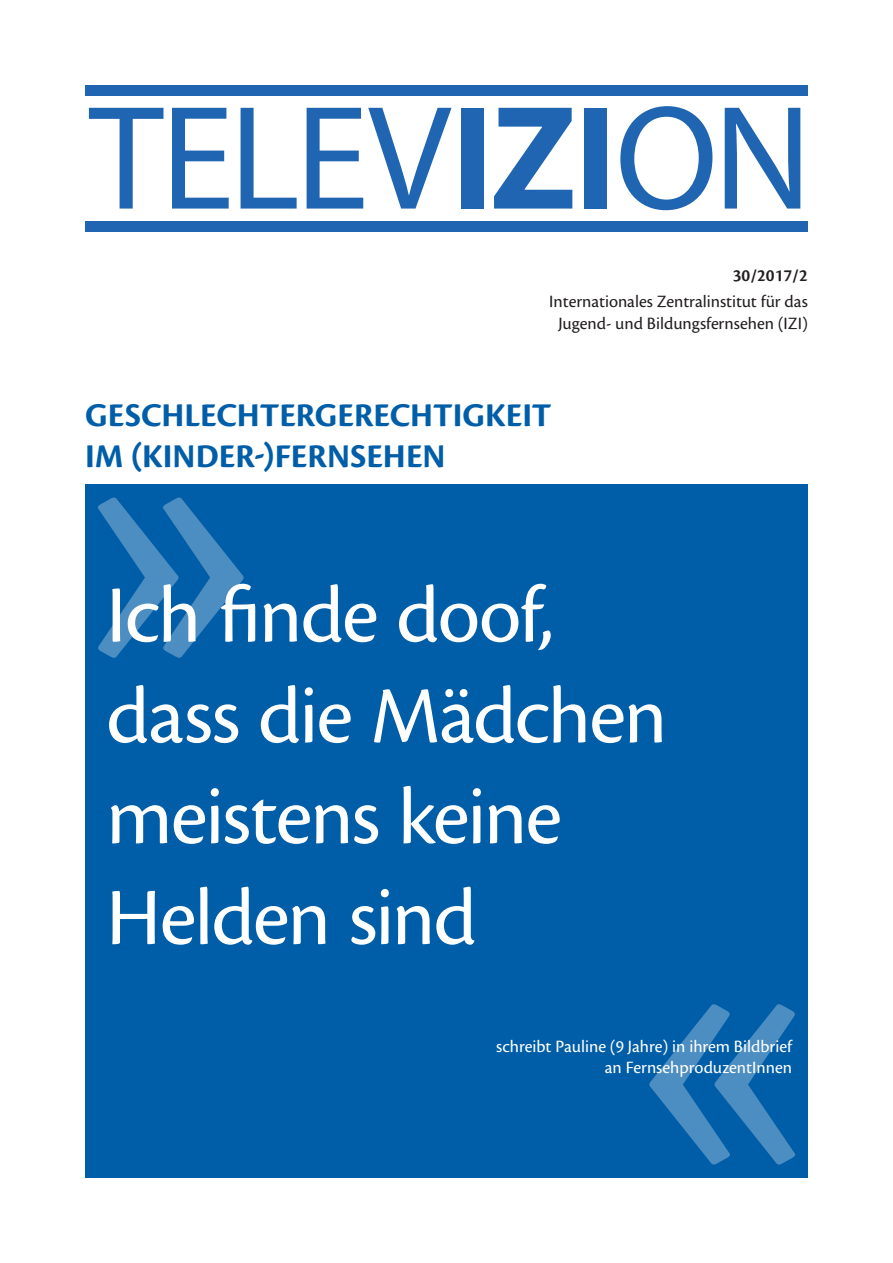
<style>
.page{position:relative;width:893px;height:1263px;background:#fff}
.page>*{position:absolute;margin:0;border:0;box-sizing:border-box;transform-origin:0 0}
.t1{font:84px/100.8px "Cronos Pro";letter-spacing:-.02em;color:#fff}
.t2{font:700 34.5px/41.4px "Cronos Pro";color:#005ea8}
.t3{font:18px/21.6px "Cronos Pro";color:#231f20;text-align:center}
.t4{font:18px/21.6px "Cronos Pro";color:#fff;text-align:right}
.t5{font:600 18px "Cronos Pro";color:#231f20}
</style>
<div class="page">
<div style="left:85px;top:85px;width:723px;height:11px;background:#2065b1"></div>
<div style="left:85px;top:221px;width:723px;height:11px;background:#2065b1"></div>
<svg style="left:89px;top:108px;width:75px;height:101px"></svg>
<svg style="left:172px;top:108px;width:57px;height:101px"></svg>
<svg style="left:241px;top:108px;width:56px;height:101px"></svg>
<svg style="left:307px;top:108px;width:144px;height:101px"></svg>
<div style="left:461px;top:108px;width:23px;height:101px;background:#2065b1"></div>
<svg style="left:494px;top:108px;width:78px;height:101px"></svg>
<div style="left:584px;top:108px;width:23px;height:101px;background:#2065b1"></div>
<svg style="left:620px;top:106px;width:92px;height:104px"></svg>
<svg style="left:725px;top:108px;width:75px;height:101px"></svg>
<div style="left:85px;top:485px;width:723px;height:693px;background:#005ea8"></div>
<svg style="left:98px;top:497px;width:146px;height:161px"></svg>
<svg style="left:649px;top:1004px;width:146px;height:160px"></svg>
<p class="t5" style="left:733px;top:265px;width:77px">30/2017/2</p>
<p class="t3" style="left:549px;top:291px;width:260px">Internationales Zentralinstitut für das<br>Jugend- und Bildungsfernsehen (IZI)</p>
<h2 class="t2" style="left:85px;top:395px;width:468px">GESCHLECHTERGERECHTIGKEIT<br>IM (KINDER-)FERNSEHEN</h2>
<h1 class="t1" style="left:106px;top:565px;width:562px">Ich finde doof, dass die Mädchen meistens keine<br>Helden sind</h1>
<p class="t4" style="left:496px;top:1035px;width:297px">schreibt Pauline (9 Jahre) in ihrem Bildbrief an FernsehproduzentInnen</p>
</div>
